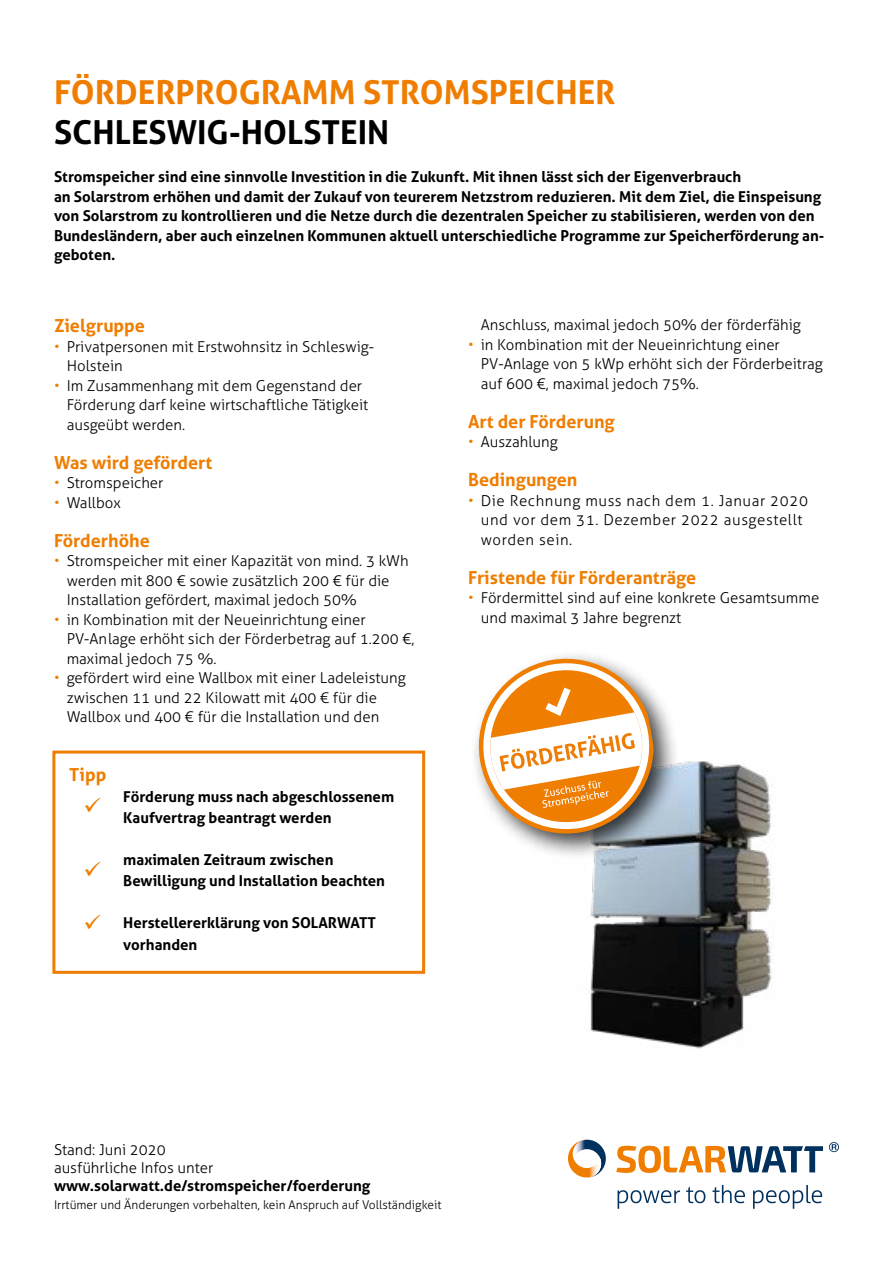
<style>
.page{position:relative;width:893px;height:1263px;background:#fff}
.page>*{position:absolute;margin:0;border:0;box-sizing:border-box;transform-origin:0 0}
.t1{font:700 33px "Aller";color:#ef7d00}
.t2{font:700 33px "Aller";color:#000}
.t3{font:700 18px "Aller";color:#ef7d00}
.t4{font:300 15px/19.5px "Aller";color:#000}
.t5{font:700 15px/19.5px "Aller";color:#000}
.t6{font:300 15px/19.5px "Aller";letter-spacing:.04em;color:#000}
.t7{font:300 12px "Aller";color:#000}
.s1{color:#ef7d00}
</style>
<div class="page">
<div style="left:52px;top:750px;width:373px;height:224px;border:3px solid #ef7d00"></div>
<svg style="left:829px;top:1142px;width:10px;height:10px"></svg>
<svg style="left:616px;top:1146px;width:207px;height:27px"></svg>
<svg style="left:618px;top:1185px;width:204px;height:24px"></svg>
<svg style="left:601px;top:1146px;width:5px;height:25px"></svg>
<img style="left:568px;top:1140px;width:33px;height:37px">
<img style="left:590px;top:761px;width:184px;height:288px">
<div style="left:469px;top:650px;width:212px;height:210px;background:#000;opacity:.75"></div>
<svg style="left:469px;top:650px;width:189px;height:193px"></svg>
<h1 class="t1" style="left:54px;top:72px;width:563px">FÖRDERPROGRAMM STROMSPEICHER</h1>
<h1 class="t2" style="left:54px;top:112px;width:337px">SCHLESWIG-HOLSTEIN</h1>
<p class="t5" style="left:54px;top:167px;width:772px">Stromspeicher sind eine sinnvolle Investition in die Zukunft. Mit ihnen lässt sich der Eigenverbrauch<br>an Solarstrom erhöhen und damit der Zukauf von teurerem Netzstrom reduzieren. Mit dem Ziel, die Einspeisung von Solarstrom zu kontrollieren und die Netze durch die dezentralen Speicher zu stabilisieren, werden von den Bundesländern, aber auch einzelnen Kommunen aktuell unterschiedliche Programme zur Speicherförderung an&shy;geboten.</p>
<p class="t3" style="left:54px;top:315px;width:93px">Zielgruppe</p>
<p class="t4" style="left:67px;top:337px;width:309px;text-indent:-13px"><span class="s1">•</span> Privatpersonen mit Erstwohnsitz in Schleswig-<br>Holstein</p>
<p class="t4" style="left:67px;top:376px;width:303px;text-indent:-13px"><span class="s1">•</span> Im Zusammenhang mit dem Gegenstand der<br>Förderung darf keine wirtschaftliche Tätigkeit ausgeübt werden.</p>
<p class="t3" style="left:54px;top:451px;width:160px">Was wird gefördert</p>
<p class="t4" style="left:54px;top:473px;width:111px"><span class="s1">•</span> Stromspeicher</p>
<p class="t4" style="left:54px;top:493px;width:68px"><span class="s1">•</span> Wallbox</p>
<p class="t3" style="left:54px;top:529px;width:97px">Förderhöhe</p>
<p class="t4" style="left:67px;top:551px;width:343px;text-indent:-13px"><span class="s1">•</span> Stromspeicher mit einer Kapazität von mind. 3 kWh werden mit 800 € sowie zusätzlich 200 € für die<br>Installation gefördert, maximal jedoch 50%</p>
<p class="t4" style="left:67px;top:610px;width:349px;text-indent:-13px"><span class="s1">•</span> in Kombination mit der Neueinrichtung einer<br>PV-Anlage erhöht sich der Förderbetrag auf 1.200 €, maximal jedoch 75 %.</p>
<p class="t4" style="left:67px;top:668px;width:341px;text-indent:-13px"><span class="s1">•</span> gefördert wird eine Wallbox mit einer Ladeleistung zwischen 11 und 22 Kilowatt mit 400 € für die<br>Wallbox und 400 € für die Installation und den</p>
<p class="t3" style="left:69px;top:764px;width:39px">Tipp</p>
<p class="t5" style="left:123px;top:786px;width:272px;line-height:21px">Förderung muss nach abgeschlossenem<br>Kaufvertrag beantragt werden</p>
<p class="t5" style="left:123px;top:849px;width:263px;line-height:21px">maximalen Zeitraum zwischen<br>Bewilligung und Installation beachten</p>
<p class="t5" style="left:123px;top:912px;width:254px;line-height:21.6px">Herstellererklärung von SOLARWATT vorhanden</p>
<p class="t4" style="left:481px;top:315px;width:322px">Anschluss, maximal jedoch 50% der förderfähig</p>
<p class="t4" style="left:481px;top:334px;width:344px;text-indent:-13px"><span class="s1">•</span> in Kombination mit der Neueinrichtung einer<br>PV-Anlage von 5 kWp erhöht sich der Förderbeitrag auf 600 €, maximal jedoch 75%.</p>
<p class="t3" style="left:468px;top:410px;width:148px">Art der Förderung</p>
<p class="t4" style="left:468px;top:432px;width:91px"><span class="s1">•</span> Auszahlung</p>
<p class="t3" style="left:468px;top:468px;width:111px">Bedingungen</p>
<p class="t6" style="left:481px;top:490px;width:329px;text-indent:-13px"><span class="s1">•</span> Die Rechnung muss nach dem 1. Januar 2020 und vor dem 31. Dezember 2022 ausgestellt worden sein.</p>
<p class="t3" style="left:468px;top:566px;width:230px">Fristende für Förderanträge</p>
<p class="t4" style="left:481px;top:588px;width:340px;text-indent:-13px"><span class="s1">•</span> Fördermittel sind auf eine konkrete Gesamtsumme und maximal 3 Jahre begrenzt</p>
<p class="t4" style="left:54px;top:1141px;width:161px;line-height:18px">Stand: Juni 2020 ausführliche Infos unter</p>
<p class="t5" style="left:54px;top:1176px;width:318px">www.solarwatt.de/stromspeicher/foerderung</p>
<p class="t7" style="left:54px;top:1197px;width:389px">Irrtümer und Änderungen vorbehalten, kein Anspruch auf Vollständigkeit</p>
</div>
